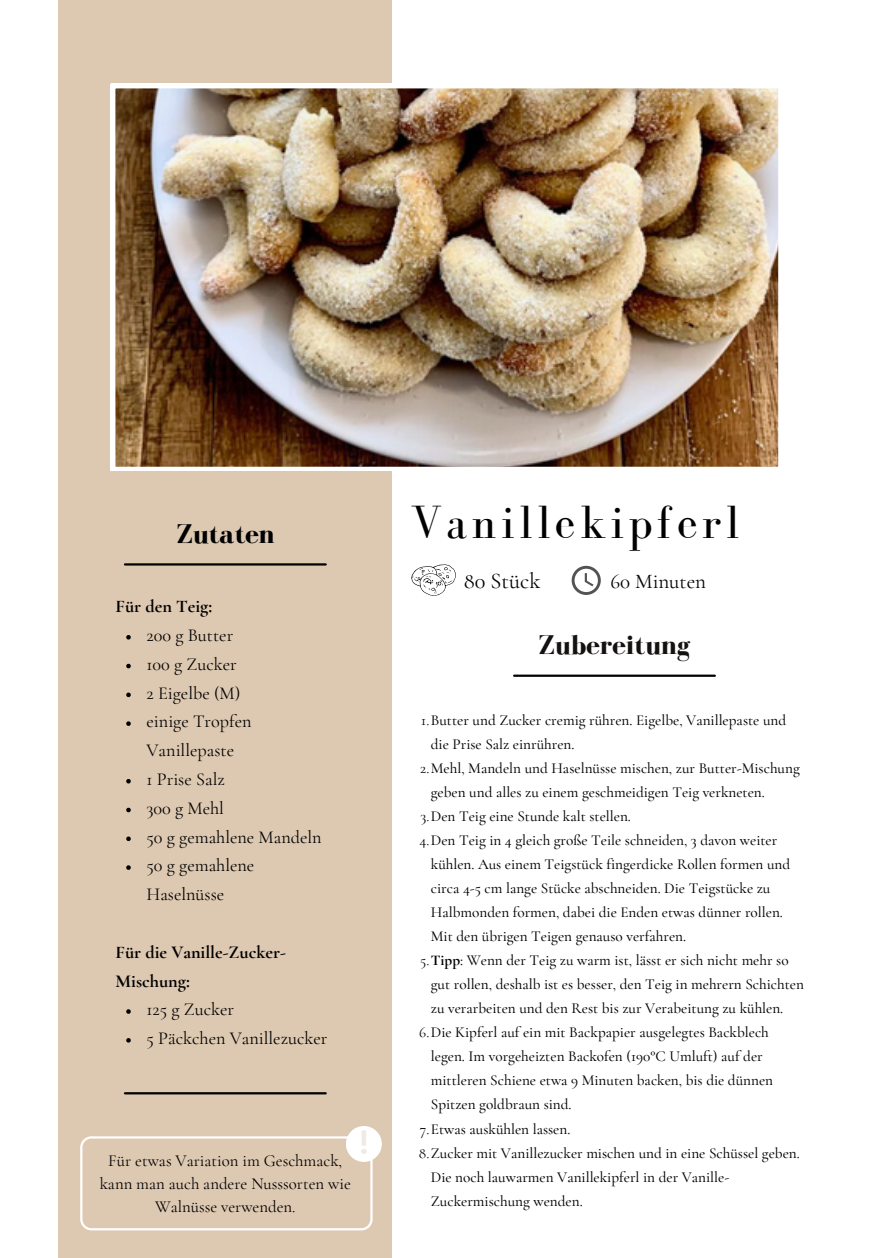
<style>
.page{position:relative;width:894px;height:1258px;background:#fff}
.page>*{position:absolute;margin:0;border:0;box-sizing:border-box;transform-origin:0 0}
.t1{font:48px "Bodoni FLF";letter-spacing:.085em;color:#000}
.t2{font:700 33px "Canva Sans";color:#efeae7}
.t3{font:700 27.9px "Bodoni FLF";color:#161111}
.t4{font:700 27.9px "Bodoni FLF";color:#000}
.t5{font:22.5px "Cormorant Garamond";color:#000}
.t6{font:21px "Cormorant Garamond";color:#000}
.t7{font:18.3px/28.8px "Cormorant Garamond";color:#000}
.t8{font:700 18.3px/28.8px "Cormorant Garamond";color:#000}
.t9{font:16.8px/23.1px "Cormorant Garamond";color:#000;text-align:center}
.t10{font:500 15.3px/24px "Cormorant Garamond";color:#000}
.s1{font-weight:400}
.s2{font-weight:700}
</style>
<div class="page">
<div style="left:58px;top:0;width:333px;height:1258px;background:#ddc8b1"></div>
<img style="left:111px;top:84px;width:668px;height:387px">
<hr style="left:125px;top:563px;width:200px;height:2px;background:#000">
<hr style="left:514px;top:674px;width:200px;height:3px;background:#000">
<hr style="left:125px;top:1092px;width:200px;height:2px;background:#000">
<svg style="left:571px;top:566px;width:29px;height:29px"></svg>
<svg style="left:411px;top:564px;width:45px;height:32px"></svg>
<svg style="left:126px;top:635px;width:5px;height:4px"></svg>
<svg style="left:126px;top:664px;width:5px;height:4px"></svg>
<svg style="left:126px;top:692px;width:5px;height:5px"></svg>
<svg style="left:126px;top:721px;width:5px;height:5px"></svg>
<svg style="left:126px;top:779px;width:5px;height:4px"></svg>
<svg style="left:126px;top:808px;width:5px;height:4px"></svg>
<svg style="left:126px;top:836px;width:5px;height:5px"></svg>
<svg style="left:126px;top:865px;width:5px;height:5px"></svg>
<svg style="left:126px;top:1009px;width:5px;height:5px"></svg>
<svg style="left:126px;top:1038px;width:5px;height:4px"></svg>
<svg style="left:80px;top:1136px;width:292px;height:94px"></svg>
<div style="left:346px;top:1126px;width:36px;height:36px;background:#fff;border-radius:50%"></div>
<h4 class="t4" style="left:176px;top:518px;width:99px">Zutaten</h4>
<p class="t8" style="left:116px;top:592px;width:98px">Für den Teig:</p>
<p class="t7" style="left:146px;top:621px;width:88px">200 g Butter</p>
<p class="t7" style="left:146px;top:649px;width:92px">100 g Zucker</p>
<h5 class="t7" style="left:146px;top:678px;width:95px">2 Eigelbe (M)</h5>
<h1 class="t7" style="left:146px;top:707px;width:107px">einige Tropfen<br>Vanillepaste</h1>
<p class="t7" style="left:146px;top:765px;width:80px">1 Prise Salz</p>
<p class="t7" style="left:146px;top:793px;width:79px">300 g Mehl</p>
<h3 class="t7" style="left:146px;top:822px;width:176px">50 g gemahlene Mandeln</h3>
<h3 class="t7" style="left:146px;top:851px;width:109px">50 g gemahlene<br>Haselnüsse</h3>
<h2 class="t8" style="left:116px;top:937px;width:172px">Für die Vanille-Zucker-<br>Mischung:</h2>
<p class="t7" style="left:146px;top:995px;width:89px">125 g Zucker</p>
<p class="t7" style="left:146px;top:1024px;width:182px">5 Päckchen Vanillezucker</p>
<p class="t9" style="left:100px;top:1148px;width:252px">Für etwas Variation im Geschmack, kann man auch andere Nusssorten wie<br>Walnüsse verwenden.</p>
<p class="t2" style="left:358px;top:1119px;width:12px">!</p>
<h2 class="t1" style="left:411px;top:496px;width:330px">Vanillekipferl</h2>
<p class="t5" style="left:463px;top:567px;width:78px">80 Stück</p>
<p class="t6" style="left:610px;top:569px;width:97px">60 Minuten</p>
<h4 class="t3" style="left:538px;top:629px;width:153px">Zubereitung</h4>
<p class="t10" style="left:431px;top:708px;width:357px;text-indent:-10px"><span class="s1">1.</span>Butter und Zucker cremig rühren. Eigelbe, Vanillepaste und die Prise Salz einrühren.</p>
<p class="t10" style="left:431px;top:756px;width:370px;text-indent:-11px"><span class="s1">2.</span>Mehl, Mandeln und Haselnüsse mischen, zur Butter-Mischung geben und alles zu einem geschmeidigen Teig verkneten.</p>
<p class="t10" style="left:420px;top:804px;width:212px"><span class="s1">3.</span>Den Teig eine Stunde kalt stellen.</p>
<p class="t10" style="left:431px;top:828px;width:361px;text-indent:-11px"><span class="s1">4.</span>Den Teig in 4 gleich große Teile schneiden, 3 davon weiter kühlen. Aus einem Teigstück fingerdicke Rollen formen und circa 4-5 cm lange Stücke abschneiden. Die Teigstücke zu Halbmonden formen, dabei die Enden etwas dünner rollen.<br>Mit den übrigen Teigen genauso verfahren.</p>
<p class="t10" style="left:431px;top:948px;width:374px;text-indent:-11px"><span class="s1">5.</span><span class="s2">Tipp</span>: Wenn der Teig zu warm ist, lässt er sich nicht mehr so gut rollen, deshalb ist es besser, den Teig in mehrern Schichten zu verarbeiten und den Rest bis zur Verabeitung zu kühlen.</p>
<p class="t10" style="left:431px;top:1020px;width:343px;text-indent:-12px"><span class="s1">6.</span>Die Kipferl auf ein mit Backpapier ausgelegtes Backblech legen. Im vorgeheizten Backofen (190°C Umluft) auf der mittleren Schiene etwa 9 Minuten backen, bis die dünnen Spitzen goldbraun sind.</p>
<p class="t10" style="left:419px;top:1116px;width:152px"><span class="s1">7.</span>Etwas auskühlen lassen.</p>
<p class="t10" style="left:431px;top:1140px;width:370px;text-indent:-12px"><span class="s1">8.</span>Zucker mit Vanillezucker mischen und in eine Schüssel geben.<br>Die noch lauwarmen Vanillekipferl in der Vanille-<br>Zuckermischung wenden.</p>
</div>
